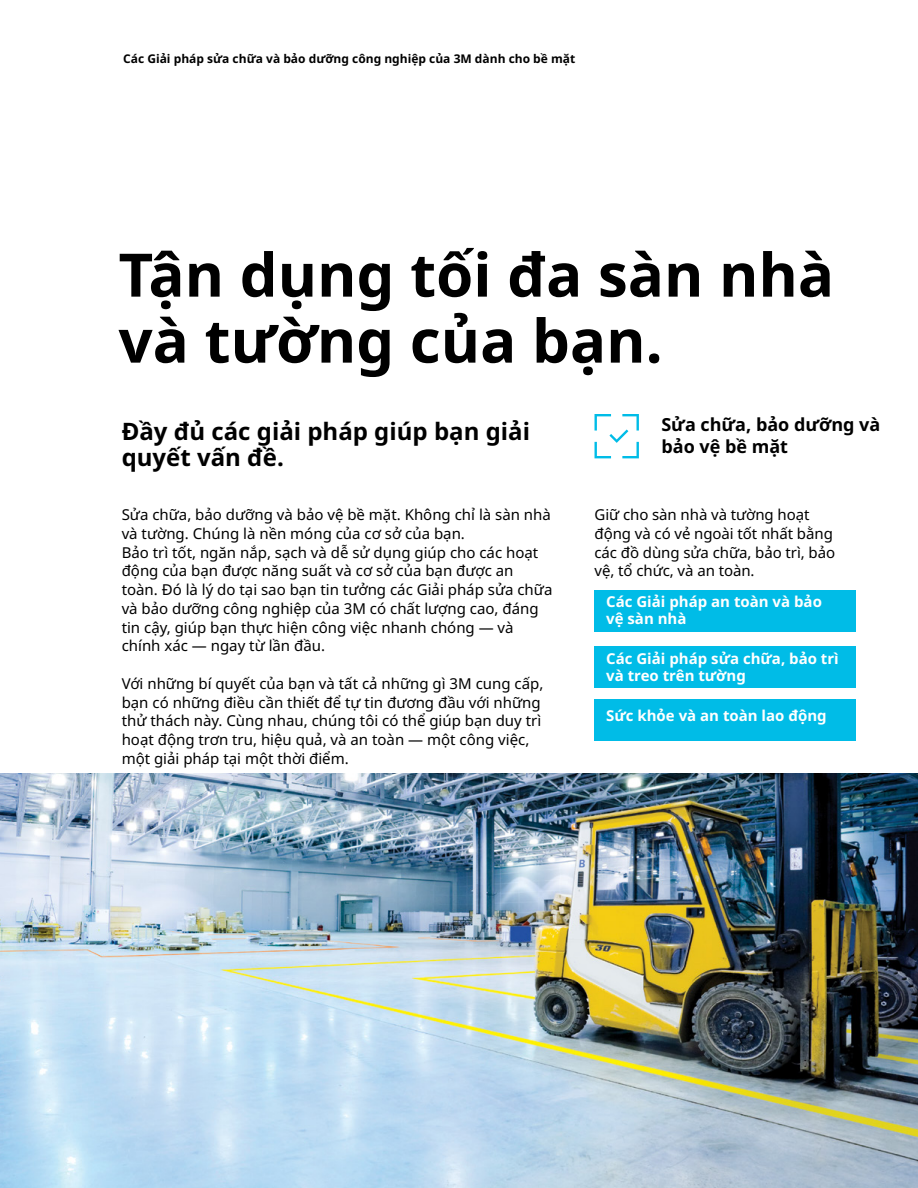
<style>
.page{position:relative;width:918px;height:1188px;background:#fff}
.page>*{position:absolute;margin:0;border:0;box-sizing:border-box;transform-origin:0 0}
.t1{font:700 60px/66px "Noto Sans";color:#000}
.t2{font:700 24px/26.4px "Noto Sans";color:#000}
.t3{font:700 18px/21.8px "Noto Sans";color:#000}
.t4{font:15px/18.8px "Noto Sans";color:#000}
.t5{font:700 15px/16.8px "Noto Sans";color:#fff}
.t6{font:700 12px "Noto Sans";color:#000}
</style>
<div class="page">
<div style="left:595px;top:699px;width:261px;height:42px;background:#00bce7"></div>
<div style="left:595px;top:647px;width:261px;height:41px;background:#00bce7"></div>
<div style="left:595px;top:591px;width:261px;height:41px;background:#00bce7"></div>
<img style="left:0;top:773px;width:918px;height:415px">
<svg style="left:595px;top:414px;width:44px;height:44px"></svg>
<p class="t6" style="left:123px;top:51px;width:454px">Các Giải pháp sửa chữa và bảo dưỡng công nghiệp của 3M dành cho bề mặt</p>
<h1 class="t1" style="left:118px;top:243px;width:717px">Tận dụng tối đa sàn nhà và tường của bạn.</h1>
<h2 class="t2" style="left:122px;top:418px;width:410px">Đầy đủ các giải pháp giúp bạn giải quyết vấn đề.</h2>
<p class="t4" style="left:122px;top:505px;width:432px">Sửa chữa, bảo dưỡng và bảo vệ bề mặt. Không chỉ là sàn nhà và tường. Chúng là nền móng của cơ sở của bạn.<br>Bảo trì tốt, ngăn nắp, sạch và dễ sử dụng giúp cho các hoạt động của bạn được năng suất và cơ sở của bạn được an toàn. Đó là lý do tại sao bạn tin tưởng các Giải pháp sửa chữa và bảo dưỡng công nghiệp của 3M có chất lượng cao, đáng tin cậy, giúp bạn thực hiện công việc nhanh chóng — và chính xác — ngay từ lần đầu.</p>
<p class="t4" style="left:122px;top:674px;width:423px">Với những bí quyết của bạn và tất cả những gì 3M cung cấp, bạn có những điều cần thiết để tự tin đương đầu với những thử thách này. Cùng nhau, chúng tôi có thể giúp bạn duy trì hoạt động trơn tru, hiệu quả, và an toàn — một công việc, một giải pháp tại một thời điểm.</p>
<p class="t3" style="left:661px;top:414px;width:220px">Sửa chữa, bảo dưỡng và bảo vệ bề mặt</p>
<p class="t4" style="left:595px;top:505px;width:242px">Giữ cho sàn nhà và tường hoạt động và có vẻ ngoài tốt nhất bằng các đồ dùng sửa chữa, bảo trì, bảo vệ, tổ chức, và an toàn.</p>
<p class="t5" style="left:606px;top:594px;width:217px">Các Giải pháp an toàn và bảo vệ sàn nhà</p>
<p class="t5" style="left:606px;top:650px;width:234px">Các Giải pháp sửa chữa, bảo trì và treo trên tường</p>
<p class="t5" style="left:606px;top:708px;width:222px">Sức khỏe và an toàn lao động</p>
</div>
